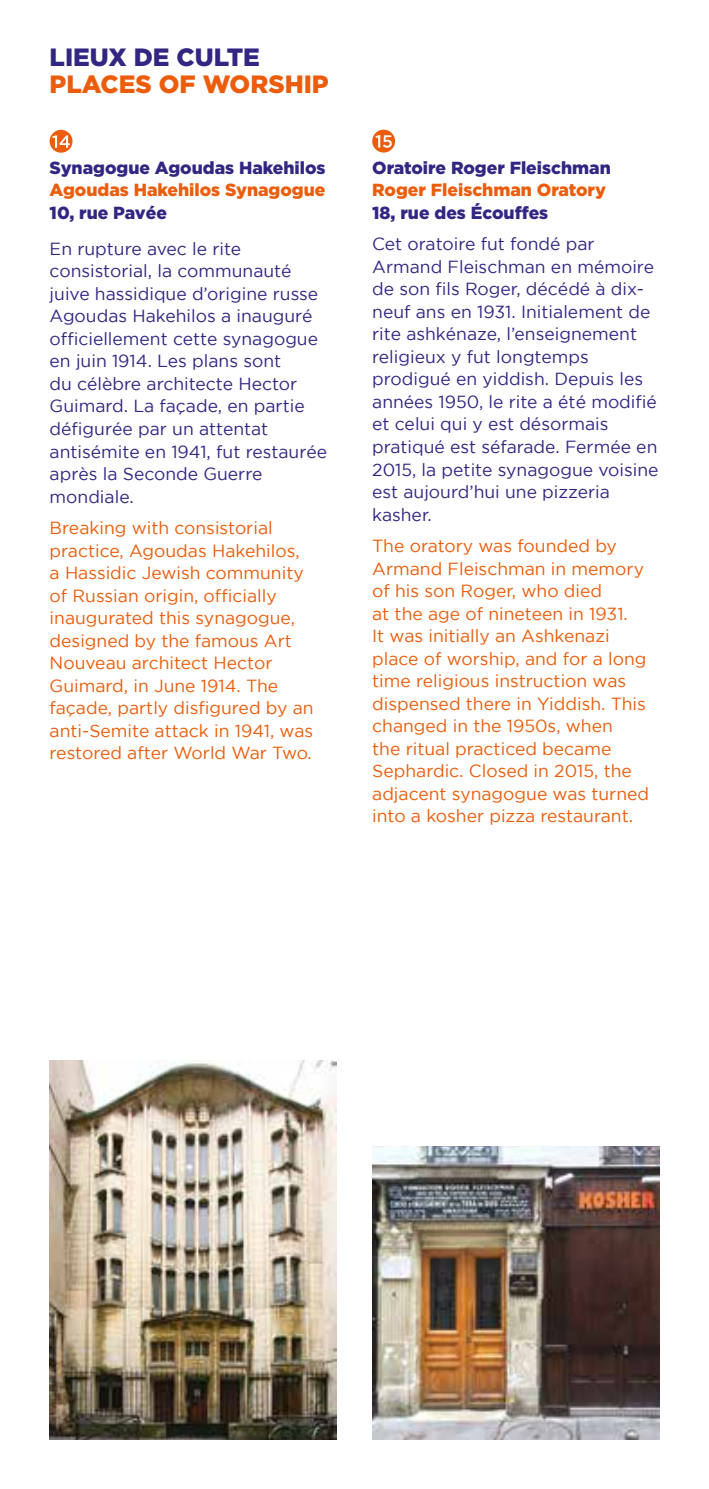
<style>
.page{position:relative;width:709px;height:1489px;background:#fff}
.page>*{position:absolute;margin:0;border:0;box-sizing:border-box;transform-origin:0 0}
.t1{font:900 25px "Gotham";color:#eb5d0b}
.t2{font:900 25px "Gotham";color:#312783}
.t3{font:17.5px/22.5px "Gotham";color:#312783}
.t4{font:17.5px/22.5px "Gotham";color:#eb5d0b}
.t5{font:900 17.5px "Gotham";color:#312783}
.t6{font:900 17.5px "Gotham";color:#eb5d0b}
</style>
<div class="page">
<img style="left:372px;top:1146px;width:287px;height:293px">
<div style="left:50px;top:130px;width:22px;height:23px;background:#eb5d0b;border-radius:50%"></div>
<svg style="left:52px;top:135px;width:18px;height:13px"></svg>
<div style="left:372px;top:130px;width:23px;height:22px;background:#eb5d0b;border-radius:50%"></div>
<svg style="left:375px;top:135px;width:17px;height:13px"></svg>
<img style="left:50px;top:1060px;width:287px;height:379px">
<h1 class="t2" style="left:50px;top:42px;width:212px">LIEUX DE CULTE</h1>
<h1 class="t1" style="left:50px;top:69px;width:281px">PLACES OF WORSHIP</h1>
<p class="t5" style="left:50px;top:157px;width:277px">Synagogue Agoudas Hakehilos</p>
<p class="t6" style="left:50px;top:180px;width:277px">Agoudas Hakehilos Synagogue</p>
<p class="t5" style="left:50px;top:202px;width:119px">10, rue Pavée</p>
<p class="t3" style="left:50px;top:237px;width:279px">En rupture avec le rite consistorial, la communauté juive hassidique d’origine russe<br>Agoudas Hakehilos a inauguré officiellement cette synagogue en juin 1914. Les plans sont<br>du célèbre architecte Hector<br>Guimard. La façade, en partie défigurée par un attentat antisémite en 1941, fut restaurée après la Seconde Guerre mondiale.</p>
<p class="t4" style="left:50px;top:516px;width:265px">Breaking with consistorial practice, Agoudas Hakehilos, a Hassidic Jewish community of Russian origin, officially inaugurated this synagogue, designed by the famous Art<br>Nouveau architect Hector<br>Guimard, in June 1914. The façade, partly disfigured by an anti-Semite attack in 1941, was restored after World War Two.</p>
<p class="t5" style="left:372px;top:157px;width:240px">Oratoire Roger Fleischman</p>
<p class="t6" style="left:372px;top:180px;width:235px">Roger Fleischman Oratory</p>
<p class="t5" style="left:372px;top:202px;width:177px">18, rue des Écouffes</p>
<p class="t3" style="left:372px;top:233px;width:288px">Cet oratoire fut fondé par<br>Armand Fleischman en mémoire de son fils Roger, décédé à dix&shy;neuf ans en 1931. Initialement de rite ashkénaze, l’enseignement religieux y fut longtemps prodigué en yiddish. Depuis les années 1950, le rite a été modifié et celui qui y est désormais pratiqué est séfarade. Fermée en<br>2015, la petite synagogue voisine est aujourd’hui une pizzeria kasher.</p>
<p class="t4" style="left:372px;top:534px;width:278px">The oratory was founded by<br>Armand Fleischman in memory of his son Roger, who died<br>at the age of nineteen in 1931.<br>It was initially an Ashkenazi place of worship, and for a long time religious instruction was dispensed there in Yiddish. This changed in the 1950s, when<br>the ritual practiced became<br>Sephardic. Closed in 2015, the adjacent synagogue was turned into a kosher pizza restaurant.</p>
</div>
